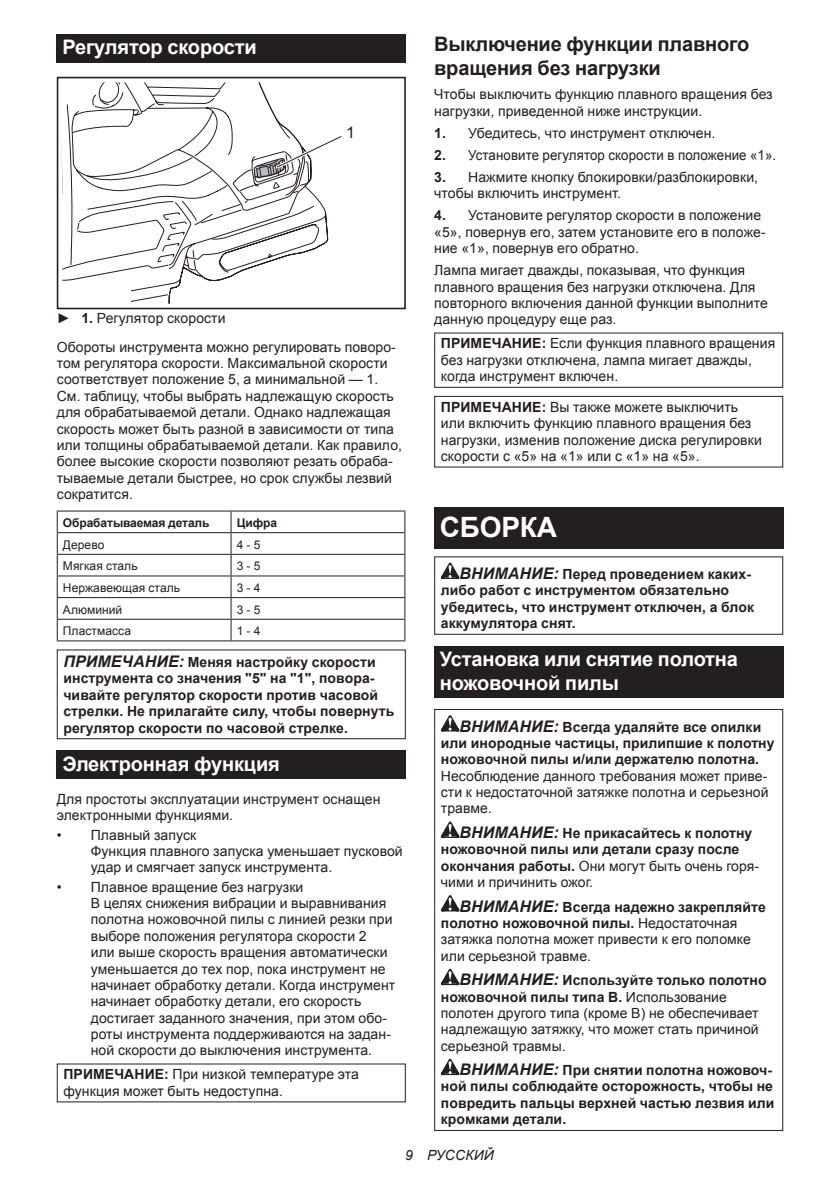
<style>
.page{position:relative;width:840px;height:1191px;background:#fff}
.page>*{position:absolute;margin:0;border:0;box-sizing:border-box;transform-origin:0 0}
.t1{font:700 28px "Arial";letter-spacing:-.01em;color:#fff}
.t2{font:700 20px/23.4px "Arial";letter-spacing:-.01em;color:#fff}
.t3{font:700 20px/23.4px "Arial";letter-spacing:-.01em;color:#231f20}
.t4{font:16px "Arial";color:#231f20}
.t5{font:14px/16.4px "Arial";letter-spacing:.005em;color:#231f20}
.t6{font:700 14px/16.4px "Arial";letter-spacing:.005em;color:#231f20}
.t7{font:14px "Arial";letter-spacing:.005em;color:#231f20;scale:.95 1}
.t8{font:italic 14px "Arial";letter-spacing:.005em;color:#231f20}
.t9{font:12px "Arial";letter-spacing:.005em;color:#231f20}
.t10{font:700 12px "Arial";letter-spacing:-.01em;color:#231f20}
.s1{font-weight:700}
.s2{font-style:italic;font-size:16px}
.s3{font-weight:400}
.s4{font-weight:700;font-style:italic;font-size:16px}
</style>
<div class="page">
<div style="left:57px;top:34px;width:348px;height:29px;background:#231f20"></div>
<svg style="left:66px;top:82px;width:226px;height:51px"></svg>
<div style="left:57px;top:77px;width:348px;height:232px;border:2px solid #231f20"></div>
<svg style="left:62px;top:133px;width:280px;height:171px"></svg>
<hr style="left:57px;top:510px;width:174px;height:1px;background:#231f20">
<hr style="left:231px;top:510px;width:174px;height:1px;background:#231f20">
<hr style="left:57px;top:532px;width:174px;height:1px;background:#231f20">
<hr style="left:231px;top:532px;width:174px;height:1px;background:#231f20">
<hr style="left:57px;top:554px;width:174px;height:1px;background:#231f20">
<hr style="left:231px;top:554px;width:174px;height:1px;background:#231f20">
<hr style="left:57px;top:575px;width:174px;height:1px;background:#231f20">
<hr style="left:231px;top:575px;width:174px;height:1px;background:#231f20">
<hr style="left:57px;top:597px;width:174px;height:1px;background:#231f20">
<hr style="left:231px;top:597px;width:174px;height:1px;background:#231f20">
<hr style="left:57px;top:619px;width:174px;height:1px;background:#231f20">
<svg style="left:57px;top:511px;width:1px;height:129px"></svg>
<hr style="left:231px;top:619px;width:174px;height:1px;background:#231f20">
<svg style="left:230px;top:511px;width:1px;height:129px"></svg>
<svg style="left:404px;top:511px;width:1px;height:129px"></svg>
<hr style="left:57px;top:640px;width:174px;height:1px;background:#231f20">
<hr style="left:231px;top:640px;width:174px;height:1px;background:#231f20">
<div style="left:57px;top:649px;width:348px;height:90px;border:1px solid #231f20"></div>
<div style="left:57px;top:750px;width:348px;height:29px;background:#231f20"></div>
<div style="left:434px;top:332px;width:348px;height:56px;border:1px solid #231f20"></div>
<div style="left:434px;top:396px;width:348px;height:71px;border:1px solid #231f20"></div>
<div style="left:434px;top:507px;width:348px;height:41px;background:#231f20"></div>
<svg style="left:440px;top:562px;width:19px;height:17px"></svg>
<div style="left:434px;top:556px;width:348px;height:79px;border:1px solid #231f20"></div>
<div style="left:434px;top:646px;width:348px;height:52px;background:#231f20"></div>
<svg style="left:440px;top:715px;width:19px;height:16px"></svg>
<svg style="left:440px;top:821px;width:19px;height:17px"></svg>
<svg style="left:440px;top:895px;width:19px;height:16px"></svg>
<svg style="left:440px;top:968px;width:19px;height:17px"></svg>
<svg style="left:440px;top:1058px;width:19px;height:17px"></svg>
<div style="left:434px;top:709px;width:348px;height:422px;border:1px solid #231f20"></div>
<h2 class="t2" style="left:62px;top:36px;width:196px">Регулятор скорости</h2>
<p class="t4" style="left:346px;top:122px;width:10px">1</p>
<p class="t5" style="left:57px;top:304px;width:340px;line-height:28.8px">► <span class="s1">1.</span> Регулятор скорости<br>Обороты инструмента можно регулировать поворо-</p>
<p class="t5" style="left:57px;top:355px;width:346px">том регулятора скорости. Максимальной скорости соответствует положение 5, а минимальной — 1.<br>См. таблицу, чтобы выбрать надлежащую скорость для обрабатываемой детали. Однако надлежащая скорость может быть разной в зависимости от типа или толщины обрабатываемой детали. Как правило, более высокие скорости позволяют резать обраба&shy;тываемые детали быстрее, но срок службы лезвий сократится.</p>
<p class="t10" style="left:63px;top:515px;width:148px">Обрабатываемая деталь</p>
<p class="t10" style="left:236px;top:515px;width:42px">Цифра</p>
<p class="t9" style="left:63px;top:536px;width:43px">Дерево</p>
<p class="t9" style="left:236px;top:536px;width:25px">4 - 5</p>
<p class="t9" style="left:63px;top:558px;width:76px">Мягкая сталь</p>
<p class="t9" style="left:236px;top:558px;width:25px">3 - 5</p>
<p class="t9" style="left:63px;top:580px;width:119px">Нержавеющая сталь</p>
<p class="t9" style="left:236px;top:580px;width:25px">3 - 4</p>
<p class="t9" style="left:63px;top:601px;width:61px">Алюминий</p>
<p class="t9" style="left:236px;top:601px;width:25px">3 - 5</p>
<p class="t9" style="left:63px;top:623px;width:70px">Пластмасса</p>
<p class="t9" style="left:236px;top:623px;width:25px">1 - 4</p>
<p class="t6" style="left:63px;top:654px;width:332px"><span class="s2">ПРИМЕЧАНИЕ:</span> Меняя настройку скорости инструмента со значения "5" на "1", повора&shy;чивайте регулятор скорости против часовой стрелки. Не прилагайте силу, чтобы повернуть регулятор скорости по часовой стрелке.</p>
<h2 class="t2" style="left:62px;top:752px;width:219px">Электронная функция</h2>
<p class="t5" style="left:57px;top:791px;width:325px">Для простоты эксплуатации инструмент оснащен электронными функциями.</p>
<p class="t5" style="left:91px;top:826px;width:313px;text-indent:-34px">• Плавный запуск<br>Функция плавного запуска уменьшает пусковой удар и смягчает запуск инструмента.</p>
<p class="t5" style="left:91px;top:878px;width:306px;text-indent:-34px">• Плавное вращение без нагрузки<br>В целях снижения вибрации и выравнивания полотна ножовочной пилы с линией резки при выборе положения регулятора скорости 2<br>или выше скорость вращения автоматически уменьшается до тех пор, пока инструмент не начинает обработку детали. Когда инструмент начинает обработку детали, его скорость достигает заданного значения, при этом обо&shy;роты инструмента поддерживаются на задан&shy;ной скорости до выключения инструмента.</p>
<p class="t5" style="left:63px;top:1066px;width:297px"><span class="s1">ПРИМЕЧАНИЕ:</span> При низкой температуре эта функция может быть недоступна.</p>
<h2 class="t3" style="left:434px;top:33px;width:316px">Выключение функции плавного вращения без нагрузки</h2>
<p class="t5" style="left:434px;top:86px;width:340px">Чтобы выключить функцию плавного вращения без нагрузки, приведенной ниже инструкции.</p>
<p class="t5" style="left:434px;top:125px;width:282px"><span class="s1">1.</span> Убедитесь, что инструмент отключен.</p>
<p class="t7" style="left:434px;top:146px;width:361px"><span class="s1">2.</span> Установите регулятор скорости в положение «1».</p>
<p class="t5" style="left:434px;top:169px;width:325px"><span class="s1">3.</span> Нажмите кнопку блокировки/разблокировки, чтобы включить инструмент.</p>
<p class="t5" style="left:434px;top:207px;width:333px"><span class="s1">4.</span> Установите регулятор скорости в положение «5», повернув его, затем установите его в положе&shy;ние «1», повернув его обратно.</p>
<p class="t5" style="left:434px;top:262px;width:335px">Лампа мигает дважды, показывая, что функция плавного вращения без нагрузки отключена. Для повторного включения данной функции выполните данную процедуру еще раз.</p>
<p class="t5" style="left:440px;top:335px;width:336px"><span class="s1">ПРИМЕЧАНИЕ:</span> Если функция плавного вращения без нагрузки отключена, лампа мигает дважды, когда инструмент включен.</p>
<p class="t5" style="left:440px;top:399px;width:322px"><span class="s1">ПРИМЕЧАНИЕ:</span> Вы также можете выключить или включить функцию плавного вращения без нагрузки, изменив положение диска регулировки скорости с «5» на «1» или с «1» на «5».</p>
<h1 class="t1" style="left:439px;top:508px;width:118px">СБОРКА</h1>
<p class="t6" style="left:440px;top:566px;width:314px;text-indent:19px"><span class="s2">ВНИМАНИЕ:</span> Перед проведением каких&shy;либо работ с инструментом обязательно убедитесь, что инструмент отключен, а блок аккумулятора снят.</p>
<h2 class="t2" style="left:439px;top:648px;width:299px">Установка или снятие полотна ножовочной пилы</h2>
<p class="t6" style="left:440px;top:719px;width:335px;text-indent:19px"><span class="s2">ВНИМАНИЕ:</span> Всегда удаляйте все опилки или инородные частицы, прилипшие к полотну ножовочной пилы и/или держателю полотна.</p>
<p class="t5" style="left:440px;top:767px;width:329px;text-align:justify">Несоблюдение данного требования может приве&shy;сти к недостаточной затяжке полотна и серьезной травме.</p>
<p class="t6" style="left:440px;top:825px;width:319px;text-indent:19px"><span class="s2">ВНИМАНИЕ:</span> Не прикасайтесь к полотну ножовочной пилы или детали сразу после окончания работы. <span class="s3">Они могут быть очень горя&shy;чими и причинить ожог.</span></p>
<p class="t5" style="left:440px;top:898px;width:326px;text-indent:19px"><span class="s4">ВНИМАНИЕ:</span> <span class="s1">Всегда надежно закрепляйте полотно ножовочной пилы.</span> Недостаточная затяжка полотна может привести к его поломке или серьезной травме.</p>
<p class="t5" style="left:440px;top:972px;width:327px;text-indent:19px"><span class="s4">ВНИМАНИЕ:</span> <span class="s1">Используйте только полотно ножовочной пилы типа B.</span> Использование полотен другого типа (кроме B) не обеспечивает надлежащую затяжку, что может стать причиной серьезной травмы.</p>
<p class="t6" style="left:440px;top:1062px;width:335px;text-indent:19px"><span class="s2">ВНИМАНИЕ:</span> При снятии полотна ножовоч&shy;ной пилы соблюдайте осторожность, чтобы не повредить пальцы верхней частью лезвия или кромками детали.</p>
<p class="t8" style="left:405px;top:1146px;width:90px">9 РУССКИЙ</p>
</div>
